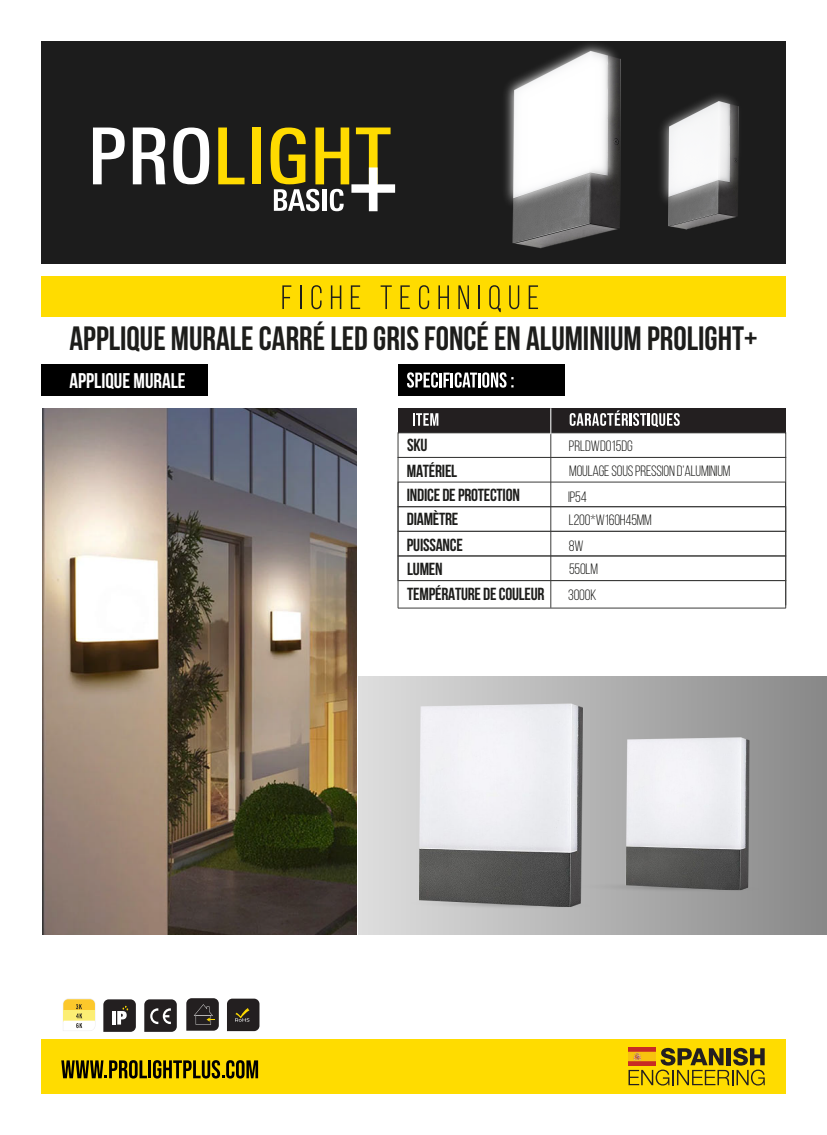
<style>
.page{position:relative;width:827px;height:1135px;background:#fff}
.page>*{position:absolute;margin:0;border:0;box-sizing:border-box;transform-origin:0 0}
.t1{font:700 33.75px "Bebas Neue";color:#1d1d1b}
.t2{font:700 21.25px "Bebas Neue";color:#fff}
.t3{font:700 17.5px/24.8px "Bebas Neue";letter-spacing:-.015em;color:#1d1d1b}
.t4{font:15px/25px "Bebas Neue";letter-spacing:-.015em;color:#1d1d1b}
</style>
<div class="page">
<div style="left:41px;top:41px;width:744px;height:222px;background:#1c1c1c"></div>
<div style="left:41px;top:276px;width:744px;height:40px;background:#ffdc00"></div>
<svg style="left:282px;top:285px;width:9px;height:24px"></svg>
<hr style="left:300px;top:285px;width:2px;height:24px;background:#1d1d1b">
<svg style="left:311px;top:285px;width:10px;height:24px"></svg>
<svg style="left:331px;top:285px;width:10px;height:24px"></svg>
<svg style="left:351px;top:285px;width:9px;height:24px"></svg>
<svg style="left:380px;top:285px;width:12px;height:24px"></svg>
<svg style="left:400px;top:285px;width:10px;height:24px"></svg>
<svg style="left:419px;top:285px;width:10px;height:24px"></svg>
<svg style="left:438px;top:285px;width:11px;height:24px"></svg>
<svg style="left:458px;top:285px;width:11px;height:24px"></svg>
<hr style="left:478px;top:285px;width:2px;height:24px;background:#1d1d1b">
<svg style="left:489px;top:285px;width:12px;height:27px"></svg>
<svg style="left:509px;top:285px;width:10px;height:24px"></svg>
<svg style="left:528px;top:285px;width:10px;height:24px"></svg>
<svg style="left:93px;top:128px;width:32px;height:56px"></svg>
<svg style="left:133px;top:128px;width:32px;height:56px"></svg>
<svg style="left:173px;top:128px;width:36px;height:56px"></svg>
<svg style="left:218px;top:128px;width:26px;height:56px"></svg>
<div style="left:252px;top:128px;width:8px;height:56px;background:#ffdb00"></div>
<div style="left:398px;top:365px;width:166px;height:31px;background:#000"></div>
<svg style="left:407px;top:372px;width:106px;height:16px"></svg>
<div style="left:41px;top:365px;width:166px;height:31px;background:#000"></div>
<div style="left:398px;top:408px;width:387px;height:25px;background:#231f20"></div>
<div style="left:398px;top:531px;width:388px;height:25px;border:1px solid #3c3c3b"></div>
<div style="left:398px;top:556px;width:388px;height:25px;border:1px solid #3c3c3b"></div>
<div style="left:398px;top:482px;width:387px;height:25px;border:1px solid #3c3c3b"></div>
<hr style="left:398px;top:608px;width:387px;height:1px;background:#3c3c3b">
<svg style="left:400px;top:580px;width:386px;height:26px"></svg>
<svg style="left:413px;top:413px;width:25px;height:13px"></svg>
<svg style="left:569px;top:410px;width:110px;height:17px"></svg>
<div style="left:398px;top:457px;width:387px;height:151px;border:1px solid #3c3c3b"></div>
<hr style="left:550px;top:408px;width:1px;height:200px;background:#3c3c3b">
<svg style="left:550px;top:408px;width:1px;height:26px"></svg>
<div style="left:41px;top:1039px;width:744px;height:55px;background:#ffdc00"></div>
<svg style="left:628px;top:1048px;width:136px;height:37px"></svg>
<svg style="left:61px;top:1060px;width:86px;height:18px"></svg>
<hr style="left:148px;top:1060px;width:3px;height:18px;background:#000">
<svg style="left:153px;top:1060px;width:105px;height:18px"></svg>
<svg style="left:186px;top:998px;width:33px;height:33px"></svg>
<svg style="left:227px;top:999px;width:32px;height:32px"></svg>
<svg style="left:63px;top:998px;width:32px;height:33px"></svg>
<svg style="left:144px;top:999px;width:33px;height:33px"></svg>
<svg style="left:103px;top:999px;width:33px;height:33px"></svg>
<img style="left:43px;top:409px;width:314px;height:525px">
<svg style="left:270px;top:128px;width:125px;height:83px"></svg>
<img style="left:431px;top:244px;width:266px;height:20px">
<img style="left:321px;top:627px;width:358px;height:308px">
<img style="left:552px;top:679px;width:270px;height:256px">
<img style="left:505px;top:44px;width:116px;height:200px">
<img style="left:615px;top:80px;width:171px;height:171px">
<img style="left:623px;top:80px;width:152px;height:162px">
<h1 class="t1" style="left:70px;top:320px;width:689px">APPLIQUE MURALE CARRÉ LED GRIS FONCÉ EN ALUMINIUM PROLIGHT+</h1>
<h2 class="t2" style="left:70px;top:369px;width:118px">APPLIQUE MURALE</h2>
<p class="t3" style="left:407px;top:432px;width:52px;line-height:25.5px">SKU<br>MATÉRIEL</p>
<p class="t3" style="left:407px;top:483px;width:115px">INDICE DE PROTECTION<br>DIAMÈTRE<br>PUISSANCE</p>
<p class="t3" style="left:407px;top:581px;width:139px">TEMPÉRATURE DE COULEUR</p>
<p class="t3" style="left:407px;top:556px;width:37px">LUMEN</p>
<p class="t4" style="left:569px;top:433px;width:163px">PRLDWD015DG<br>MOULAGE SOUS PRESSION D’ALUMINIUM</p>
<p class="t4" style="left:568px;top:484px;width:20px">IP54</p>
<p class="t4" style="left:569px;top:507px;width:84px;line-height:25.5px">L200*W160H45MM<br>8W</p>
<p class="t4" style="left:568px;top:556px;width:31px;line-height:25.4px">550LM<br>3000K</p>
</div>
